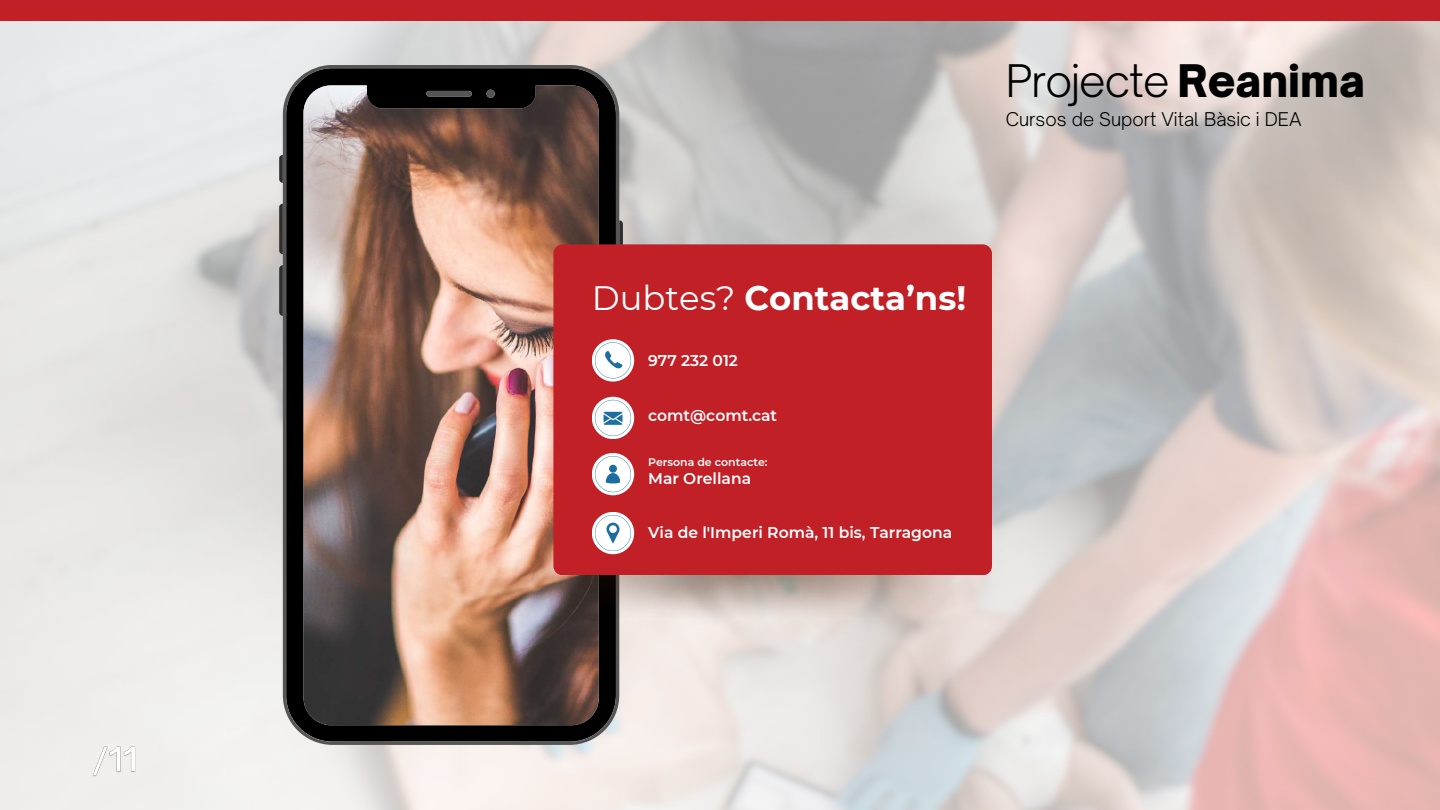
<style>
.page{position:relative;width:1440px;height:810px;background:#fff}
.page>*{position:absolute;margin:0;border:0;box-sizing:border-box;transform-origin:0 0}
.t1{font:300 43px "Open Sauce One";letter-spacing:-.025em;color:#000}
.t2{font:700 33.9px "Montserrat";color:#fff}
.t3{font:300 18.1px "Open Sauce One";color:#000}
.t4{font:600 15.6px "Montserrat";color:#fff}
.t5{font:600 11px "Montserrat";color:#fff}
.s1{font-weight:900}
.s2{font-weight:400}
</style>
<div class="page">
<div style="left:0;top:0;width:1440px;height:21px;background:#c02026"></div>
<svg style="left:279px;top:155px;width:4px;height:28px"></svg>
<svg style="left:279px;top:204px;width:4px;height:50px"></svg>
<svg style="left:279px;top:265px;width:4px;height:51px"></svg>
<svg style="left:619px;top:220px;width:4px;height:24px"></svg>
<img style="left:283px;top:65px;width:336px;height:680px">
<img style="left:489px;top:537px;width:515px;height:84px">
<div style="left:553px;top:244px;width:439px;height:331px;background:#c02026;border-radius:9px"></div>
<svg style="left:592px;top:339px;width:42px;height:43px"></svg>
<svg style="left:595px;top:342px;width:36px;height:36px"></svg>
<svg style="left:592px;top:397px;width:42px;height:42px"></svg>
<svg style="left:595px;top:400px;width:36px;height:36px"></svg>
<div style="left:592px;top:453px;width:42px;height:42px;background:#fff;border-radius:50%"></div>
<div style="left:592px;top:512px;width:42px;height:42px;background:#fff;border-radius:50%"></div>
<svg style="left:595px;top:515px;width:36px;height:36px"></svg>
<svg style="left:595px;top:456px;width:36px;height:36px"></svg>
<img style="left:89px;top:739px;width:49px;height:41px">
<h1 class="t1" style="left:1006px;top:54px;width:360px">Projecte <span class="s1">Reanima</span></h1>
<p class="t3" style="left:1006px;top:108px;width:297px">Cursos de Suport Vital Bàsic i DEA</p>
<h2 class="t2" style="left:592px;top:277px;width:376px"><span class="s2">Dubtes?</span> Contacta’ns!</h2>
<p class="t4" style="left:648px;top:350px;width:91px">977 232 012</p>
<p class="t4" style="left:648px;top:406px;width:131px">comt@comt.cat</p>
<p class="t5" style="left:648px;top:456px;width:121px">Persona de contacte:</p>
<p class="t4" style="left:648px;top:469px;width:104px">Mar Orellana</p>
<p class="t4" style="left:648px;top:523px;width:306px">Via de l'Imperi Romà, 11 bis, Tarragona</p>
</div>
